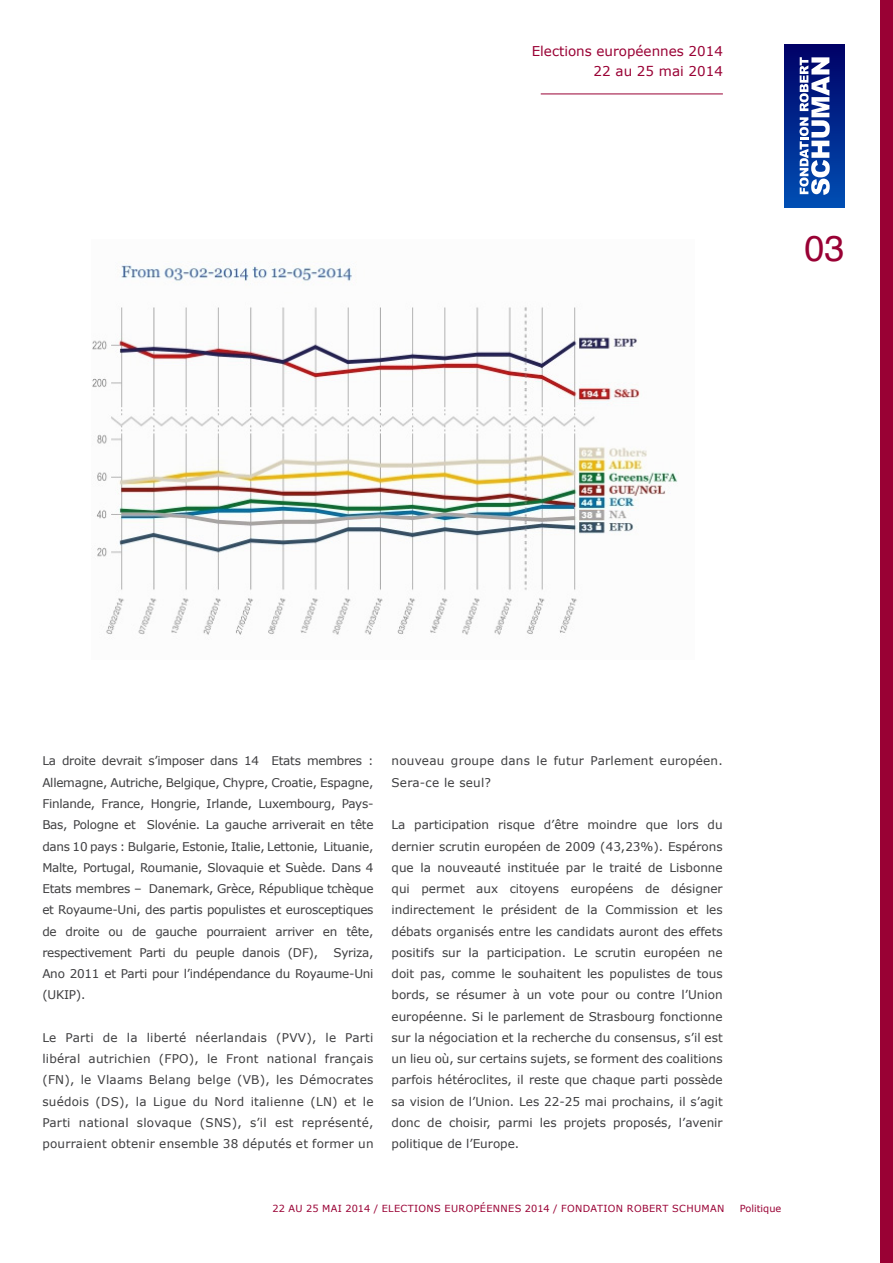
<style>
.page{position:relative;width:893px;height:1263px;background:#fff}
.page>*{position:absolute;margin:0;border:0;box-sizing:border-box;transform-origin:0 0}
.t1{font:36px "Helvetica";color:#990134}
.t2{font:13.5px/19.5px "Verdana";color:#990134;text-align:right}
.Texte_courant{font:12px/21.3px "Verdana";color:#3e3e40;text-align:justify}
.Texte_courant-2{font:12px/21.3px "Verdana";letter-spacing:.02em;color:#3e3e40}
.t3{font:9.75px "Verdana";letter-spacing:.035em;color:#990134}
.t4{font:9.75px "Verdana";color:#990134}
</style>
<div class="page">
<div style="left:880px;top:0;width:13px;height:1263px;background:#990134"></div>
<div style="left:785px;top:44px;width:59px;height:164px;background:linear-gradient(to bottom,#006,#004eb3)"></div>
<svg style="left:799px;top:57px;width:31px;height:138px"></svg>
<hr style="left:541px;top:94px;width:182px;height:1px;background:#990134">
<img style="left:92px;top:263px;width:587px;height:372px">
<p class="t2" style="left:532px;top:41px;width:193px">Elections européennes 2014<br>22 au 25 mai 2014</p>
<p class="t1" style="left:804px;top:226px;width:41px">03</p>
<p class="Texte_courant" style="left:42px;top:750px;width:333px">La droite devrait s’imposer dans 14 Etats membres :<br>Allemagne, Autriche, Belgique, Chypre, Croatie, Espagne, Finlande, France, Hongrie, Irlande, Luxembourg, Pays-Bas, Pologne et Slovénie. La gauche arriverait en tête dans 10 pays : Bulgarie, Estonie, Italie, Lettonie, Lituanie, Malte, Portugal, Roumanie, Slovaquie et Suède. Dans 4<br>Etats membres – Danemark, Grèce, République tchèque et Royaume-Uni, des partis populistes et eurosceptiques de droite ou de gauche pourraient arriver en tête, respectivement Parti du peuple danois (DF),</p>
<p class="Texte_courant" style="left:42px;top:942px;width:333px;text-indent:291px">Syriza, Ano 2011 et Parti pour l’indépendance du Royaume-Uni (UKIP).</p>
<p class="Texte_courant" style="left:42px;top:1027px;width:333px">Le Parti de la liberté néerlandais (PVV), le Parti libéral autrichien (FPO), le Front national français (FN), le Vlaams Belang belge (VB), les Démocrates suédois (DS), la Ligue du Nord italienne (LN) et le Parti national slovaque (SNS), s’il est représenté, pourraient obtenir ensemble 38 députés et former un</p>
<p class="Texte_courant-2" style="left:391px;top:750px;width:333px">nouveau groupe dans le futur Parlement européen.<br>Sera-ce le seul?</p>
<p class="Texte_courant" style="left:391px;top:814px;width:333px">La participation risque d’être moindre que lors du dernier scrutin européen de 2009 (43,23%). Espérons que la nouveauté instituée par le traité de Lisbonne qui permet aux citoyens européens de désigner indirectement le président de la Commission et les débats organisés entre les candidats auront des effets positifs sur la participation. Le scrutin européen ne doit pas, comme le souhaitent les populistes de tous bords, se résumer à un vote pour ou contre l’Union européenne. Si le parlement de Strasbourg fonctionne sur la négociation et la recherche du consensus, s’il est un lieu où, sur certains sujets, se forment des coalitions parfois hétéroclites, il reste que chaque parti possède sa vision de l’Union. Les 22-25 mai prochains, il s’agit donc de choisir, parmi les projets proposés, l’avenir politique de l’Europe.</p>
<p class="t3" style="left:273px;top:1202px;width:453px">22 AU 25 MAI 2014 / ELECTIONS EUROPÉENNES 2014 / FONDATION ROBERT SCHUMAN</p>
<p class="t4" style="left:740px;top:1202px;width:43px">Politique</p>
</div>
